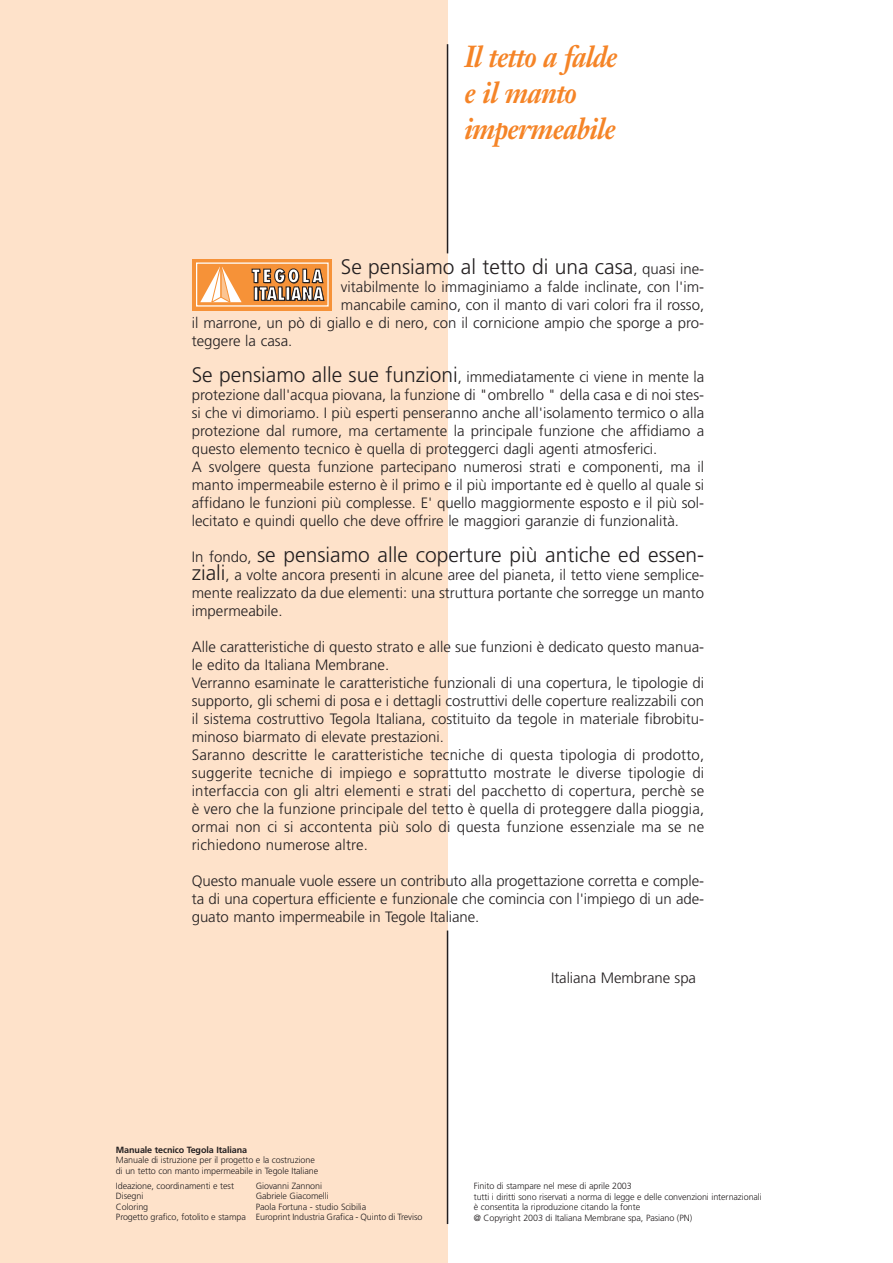
<style>
.page{position:relative;width:893px;height:1263px;background:#fff}
.page>*{position:absolute;margin:0;border:0;box-sizing:border-box;transform-origin:0 0}
.t1{font:italic 700 30px/36px "Janson Text";letter-spacing:-.03em;color:#f58427;scale:.9 1}
.t2{font:300 21px "Frutiger";color:#231f20}
.t3{font:300 15px/18px "Frutiger";color:#231f20}
.t4{font:300 9px/10.5px "Frutiger";letter-spacing:-.01em;color:#231f20}
.t5{font:700 9px "Frutiger";letter-spacing:-.01em;color:#231f20}
.s1{font-size:15px}
.s2{font-size:21px}
</style>
<div class="page">
<div style="left:0;top:1px;width:447px;height:1262px;background:#fee2ca"></div>
<hr style="left:447px;top:44px;width:1px;height:209px;background:#231f20">
<hr style="left:447px;top:930px;width:1px;height:294px;background:#231f20">
<div style="left:192px;top:259px;width:140px;height:51px;background:#f69238"></div>
<div style="left:196px;top:262px;width:133px;height:45px;border:1px solid #fff"></div>
<svg style="left:252px;top:268px;width:72px;height:33px"></svg>
<svg style="left:200px;top:262px;width:42px;height:41px"></svg>
<h1 class="t1" style="left:464px;top:42px;width:172px">Il tetto a falde e il manto impermeabile</h1>
<h2 class="t2" style="left:341px;top:258px;width:365px">Se pensiamo al tetto di una casa<span class="s1">, quasi ine-</span></h2>
<p class="t3" style="left:341px;top:279px;width:365px">vitabilmente lo immaginiamo a falde inclinate, con l'im-</p>
<p class="t3" style="left:341px;top:297px;width:365px">mancabile camino, con il manto di vari colori fra il rosso,</p>
<p class="t3" style="left:192px;top:315px;width:514px">il marrone, un pò di giallo e di nero, con il cornicione ampio che sporge a pro-</p>
<p class="t3" style="left:192px;top:333px;width:102px">teggere la casa.</p>
<p class="t3" style="left:192px;top:369px;width:514px"><span class="s2">Se pensiamo alle sue funzioni</span>, immediatamente ci viene in mente la protezione dall'acqua piovana, la funzione di "ombrello " della casa e di noi stes&shy;si che vi dimoriamo. I più esperti penseranno anche all'isolamento termico o alla protezione dal rumore, ma certamente la principale funzione che affidiamo a questo elemento tecnico è quella di proteggerci dagli agenti atmosferici.<br>A svolgere questa funzione partecipano numerosi strati e componenti, ma il manto impermeabile esterno è il primo e il più importante ed è quello al quale si affidano le funzioni più complesse. E' quello maggiormente esposto e il più sol&shy;lecitato e quindi quello che deve offrire le maggiori garanzie di funzionalità.</p>
<h2 class="t2" style="left:192px;top:546px;width:514px"><span class="s1">In fondo,</span> se pensiamo alle coperture più antiche ed essen-</h2>
<p class="t3" style="left:192px;top:567px;width:514px;text-align:justify"><span class="s2">ziali</span>, a volte ancora presenti in alcune aree del pianeta, il tetto viene semplice&shy;mente realizzato da due elementi: una struttura portante che sorregge un manto impermeabile.</p>
<p class="t3" style="left:192px;top:639px;width:514px">Alle caratteristiche di questo strato e alle sue funzioni è dedicato questo manua&shy;le edito da Italiana Membrane.<br>Verranno esaminate le caratteristiche funzionali di una copertura, le tipologie di supporto, gli schemi di posa e i dettagli costruttivi delle coperture realizzabili con il sistema costruttivo Tegola Italiana, costituito da tegole in materiale fibrobitu&shy;minoso biarmato di elevate prestazioni.<br>Saranno descritte le caratteristiche tecniche di questa tipologia di prodotto, suggerite tecniche di impiego e soprattutto mostrate le diverse tipologie di interfaccia con gli altri elementi e strati del pacchetto di copertura, perchè se è vero che la funzione principale del tetto è quella di proteggere dalla pioggia, ormai non ci si accontenta più solo di questa funzione essenziale ma se ne richiedono numerose altre.</p>
<p class="t3" style="left:192px;top:873px;width:514px;text-align:justify">Questo manuale vuole essere un contributo alla progettazione corretta e comple&shy;ta di una copertura efficiente e funzionale che comincia con l'impiego di un ade&shy;guato manto impermeabile in Tegole Italiane.</p>
<p class="t3" style="left:551px;top:970px;width:146px">Italiana Membrane spa</p>
<p class="t5" style="left:116px;top:1146px;width:133px">Manuale tecnico Tegola Italiana</p>
<p class="t4" style="left:116px;top:1156px;width:204px">Manuale di istruzione per il progetto e la costruzione di un tetto con manto impermeabile in Tegole Italiane</p>
<p class="t4" style="left:116px;top:1181px;width:120px">Ideazione, coordinamenti e test</p>
<p class="t4" style="left:256px;top:1181px;width:68px">Giovanni Zannoni</p>
<p class="t4" style="left:116px;top:1191px;width:29px">Disegni</p>
<p class="t4" style="left:256px;top:1191px;width:74px">Gabriele Giacomelli</p>
<p class="t4" style="left:116px;top:1202px;width:34px">Coloring</p>
<p class="t4" style="left:116px;top:1202px;width:308px;text-indent:140px">Paola Fortuna - studio Scibilia<br>Progetto grafico, fotolito e stampa Europrint Industria Grafica - Quinto di Treviso</p>
<p class="t4" style="left:474px;top:1181px;width:290px">Finito di stampare nel mese di aprile 2003<br>tutti i diritti sono riservati a norma di legge e delle convenzioni internazionali è consentita la riproduzione citando la fonte<br>@ Copyright 2003 di Italiana Membrane spa, Pasiano (PN)</p>
</div>
